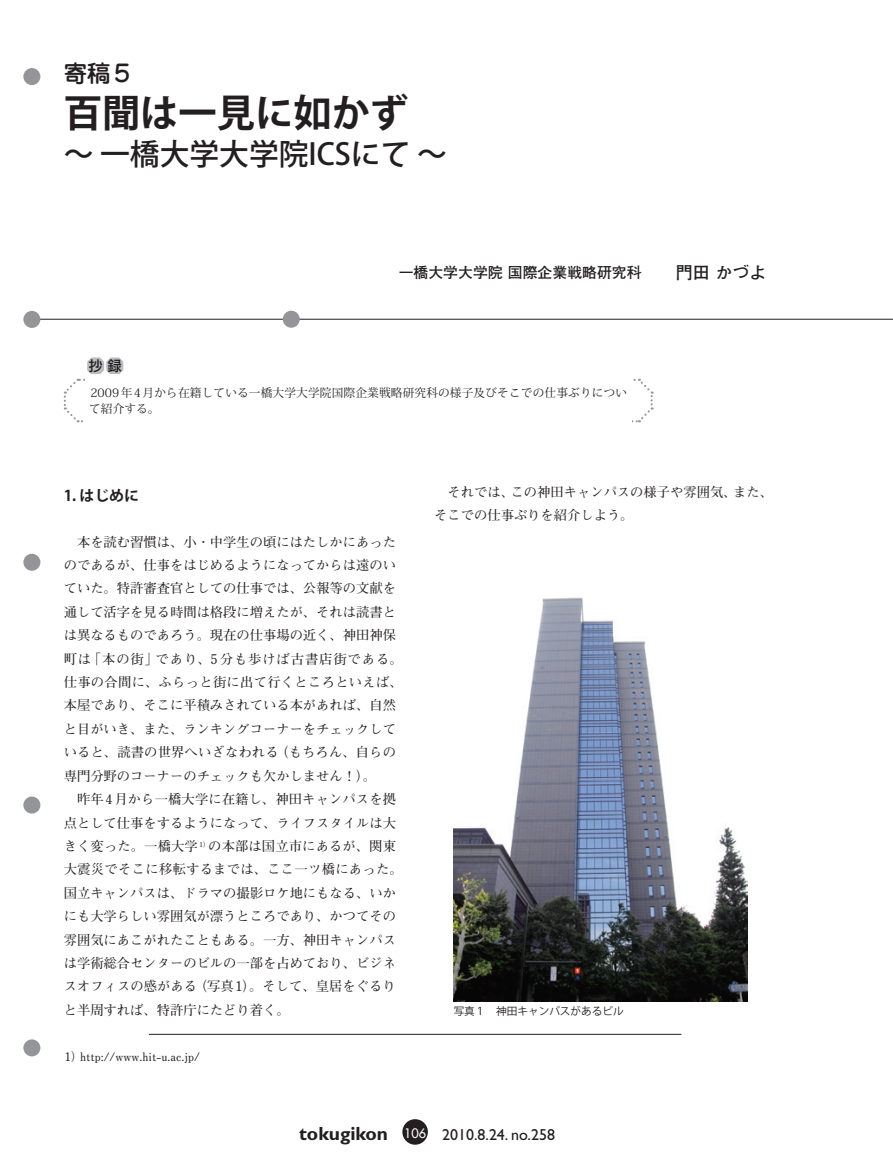
<style>
.page{position:relative;width:893px;height:1166px;background:#fff}
.page>*{position:absolute;margin:0;border:0;box-sizing:border-box;transform-origin:0 0}
.寄稿タイトル{font:700 38.25px "Koz Go Pro";color:#231f20}
.寄稿タイトル-2{font:500 29.7px "Koz Go Pro";color:#231f20}
.ノーマル{font:500 23.4px "Jun 34 Pro";color:#231f20}
.ノーマル-2{font:700 19.2px "Gill Sans";color:#231f20}
.ノーマル-3{font:15.9px "Gill Sans";color:#231f20}
.t1{font:700 14.85px "Futo Go B101 Pro";color:#231f20}
.寄稿小見出し{font:700 14.85px "Koz Go Pro";color:#231f20}
.特集インタビュー名前1文字{font:500 13.8px "Shin Go Pro";color:#231f20}
.寄稿本文{font:700 13.35px/23.4px "Futo Min A101 Pro";color:#231f20}
.ノーマル-4{font:12.75px "Futura";color:#fff}
.特集本文{font:11.7px/15.9px "Koz Min Pro";letter-spacing:.01em;color:#231f20}
.注{font:700 11.7px "Futo Min A101 Pro";color:#231f20}
.キャプション{font:10.65px "Koz Go Pro";color:#231f20}
.s1{font-size:16.95px}
</style>
<div class="page">
<div style="left:23px;top:1039px;width:17px;height:17px;background:#939598;border-radius:50%"></div>
<div style="left:23px;top:796px;width:17px;height:17px;background:#939598;border-radius:50%"></div>
<hr style="left:32px;top:319px;width:861px;height:1px;background:#231f20">
<div style="left:23px;top:311px;width:17px;height:17px;background:#939598;border-radius:50%"></div>
<div style="left:283px;top:310px;width:17px;height:17px;background:#939598;border-radius:50%"></div>
<div style="left:23px;top:553px;width:17px;height:17px;background:#939598;border-radius:50%"></div>
<div style="left:23px;top:68px;width:17px;height:17px;background:#939598;border-radius:50%"></div>
<div style="left:402px;top:1118px;width:26px;height:26px;background:#231f20;border-radius:50%"></div>
<svg style="left:63px;top:357px;width:590px;height:65px"></svg>
<div style="left:85px;top:374px;width:546px;height:52px;background:#fff"></div>
<hr style="left:149px;top:1033px;width:532px;height:1px;background:#231f20">
<img style="left:454px;top:597px;width:293px;height:404px">
<p class="ノーマル" style="left:64px;top:55px;width:72px">寄稿５</p>
<p class="寄稿タイトル" style="left:64px;top:89px;width:346px">百聞は一見に如かず</p>
<p class="寄稿タイトル-2" style="left:64px;top:134px;width:385px">〜 一橋大学大学院ICSにて 〜</p>
<p class="特集インタビュー名前1文字" style="left:89px;top:354px;width:34px">抄録</p>
<p class="t1" style="left:399px;top:260px;width:369px">一橋大学大学院 国際企業戦略研究科<span class="s1">　　門田 かづよ</span></p>
<p class="特集本文" style="left:89px;top:384px;width:539px">2009年 4月から在籍している一橋大学大学院国際企業戦略研究科の様子及びそこでの仕事ぶりについて紹介する。</p>
<p class="寄稿小見出し" style="left:64px;top:486px;width:77px">1. はじめに</p>
<p class="寄稿本文" style="left:64px;top:528px;width:340px;text-indent:13px">本を読む習慣は、小・中学生の頃にはたしかにあったのであるが、仕事をはじめるようになってからは遠のいていた。特許審査官としての仕事では、公報等の文献を通して活字を見る時間は格段に増えたが、それは読書とは異なるものであろう。現在の仕事場の近く、神田神保町は「本の街」であり、5分も歩けば古書店街である。仕事の合間に、ふらっと街に出て行くところといえば、本屋であり、そこに平積みされている本があれば、自然と目がいき、また、ランキングコーナーをチェックしていると、読書の世界へいざなわれる（もちろん、自らの専門分野のコーナーのチェックも欠かしません！）。</p>
<p class="寄稿本文" style="left:64px;top:785px;width:340px">　昨年4月から一橋大学に在籍し、神田キャンパスを拠点として仕事をするようになって、ライフスタイルは大きく変った。一橋大学 <sup>1）</sup>の本部は国立市にあるが、関東大震災でそこに移転するまでは、ここ一ツ橋にあった。国立キャンパスは、ドラマの撮影ロケ地にもなる、いかにも大学らしい雰囲気が漂うところであり、かつてその雰囲気にあこがれたこともある。一方、神田キャンパスは学術総合センターのビルの一部を占めており、ビジネスオフィスの感がある（写真1）。そして、皇居をぐるりと半周すれば、特許庁にたどり着く。</p>
<p class="注" style="left:65px;top:1046px;width:137px">1）http://www.hit-u.ac.jp/</p>
<p class="寄稿本文" style="left:434px;top:478px;width:340px">　それでは、この神田キャンパスの様子や雰囲気、また、そこでの仕事ぶりを紹介しよう。</p>
<p class="キャプション" style="left:454px;top:1003px;width:172px">写真１　神田キャンパスがあるビル</p>
<p class="ノーマル-2" style="left:299px;top:1121px;width:90px">tokugikon</p>
<p class="ノーマル-4" style="left:404px;top:1124px;width:24px">106</p>
<p class="ノーマル-3" style="left:442px;top:1124px;width:114px">2010.8.24. no.258</p>
</div>
